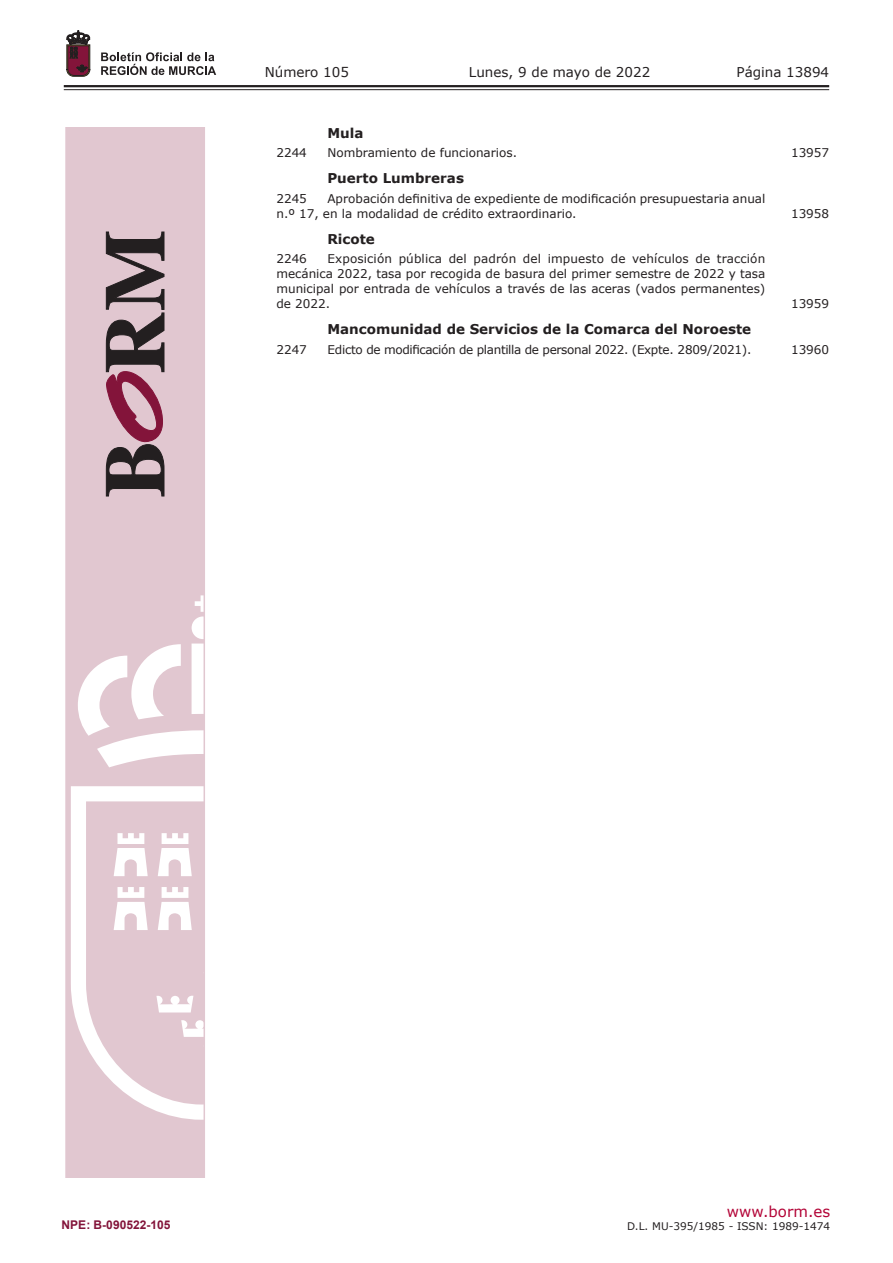
<style>
.page{position:relative;width:893px;height:1263px;background:#fff}
.page>*{position:absolute;margin:0;border:0;box-sizing:border-box;transform-origin:0 0}
.t1{font:15px "Verdana";color:#b30437}
.t2{font:700 13.5px "Verdana";color:#231f20}
.t3{font:13.5px "Verdana";color:#231f20}
.t4{font:12px/15px "Verdana";color:#231f20}
.t5{font:12px "Verdana";letter-spacing:-.03em;color:#231f20}
.t6{font:700 12px "Arial";color:#83143a}
.t7{font:10.5px "Verdana";color:#231f20}
</style>
<div class="page">
<hr style="left:64px;top:85px;width:765px;height:2px;background:#231f20">
<hr style="left:64px;top:89px;width:765px;height:1px;background:#231f20">
<svg style="left:101px;top:52px;width:115px;height:23px"></svg>
<svg style="left:67px;top:31px;width:23px;height:45px"></svg>
<svg style="left:65px;top:128px;width:140px;height:1050px;background:#e5cfd7"></svg>
<svg style="left:106px;top:232px;width:58px;height:264px;background:#8b6f79"></svg>
<p class="t3" style="left:265px;top:62px;width:86px">Número 105</p>
<p class="t3" style="left:469px;top:62px;width:183px">Lunes, 9 de mayo de 2022</p>
<p class="t3" style="left:736px;top:62px;width:94px">Página 13894</p>
<p class="t2" style="left:327px;top:123px;width:38px">Mula</p>
<p class="t4" style="left:276px;top:145px;width:32px">2244</p>
<p class="t4" style="left:327px;top:145px;width:191px">Nombramiento de funcionarios.</p>
<p class="t4" style="left:791px;top:145px;width:40px">13957</p>
<p class="t2" style="left:327px;top:169px;width:138px">Puerto Lumbreras</p>
<p class="t4" style="left:276px;top:191px;width:32px">2245</p>
<p class="t4" style="left:276px;top:191px;width:490px;text-indent:51px">Aprobación definitiva de expediente de modificación presupuestaria anual n.º 17, en la modalidad de crédito extraordinario.</p>
<p class="t4" style="left:791px;top:206px;width:40px">13958</p>
<p class="t2" style="left:327px;top:229px;width:49px">Ricote</p>
<p class="t4" style="left:276px;top:251px;width:490px;text-align:justify;text-indent:51px">Exposición pública del padrón del impuesto de vehículos de tracción mecánica 2022, tasa por recogida de basura del primer semestre de 2022 y tasa municipal por entrada de vehículos a través de las aceras (vados permanentes) de 2022.</p>
<p class="t4" style="left:276px;top:251px;width:32px">2246</p>
<p class="t2" style="left:327px;top:320px;width:425px">Mancomunidad de Servicios de la Comarca del Noroeste</p>
<p class="t4" style="left:791px;top:296px;width:40px">13959</p>
<p class="t4" style="left:276px;top:342px;width:32px">2247</p>
<p class="t5" style="left:327px;top:341px;width:426px">Edicto de modificación de plantilla de personal 2022. (Expte. 2809/2021).</p>
<p class="t4" style="left:791px;top:342px;width:40px">13960</p>
<p class="t6" style="left:62px;top:1216px;width:110px">NPE: B-090522-105</p>
<p class="t1" style="left:727px;top:1201px;width:105px">www.borm.es</p>
<p class="t7" style="left:627px;top:1218px;width:205px">D.L. MU-395/1985 - ISSN: 1989-1474</p>
</div>
